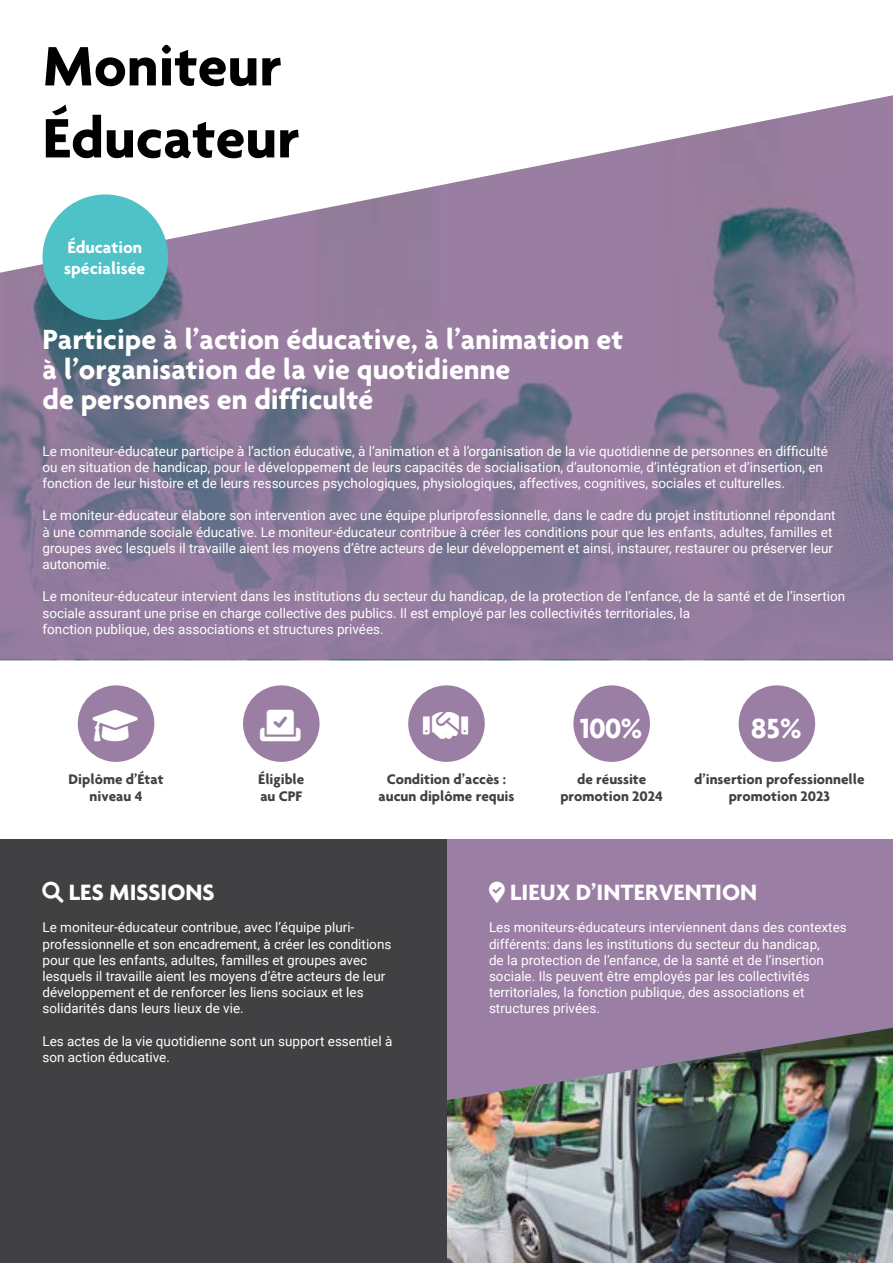
<style>
.page{position:relative;width:893px;height:1263px;background:#fff}
.page>*{position:absolute;margin:0;border:0;box-sizing:border-box;transform-origin:0 0}
.t1{font:700 60px/72px "Agenda";color:#000}
.t2{font:700 30px/30px "Agenda";color:#fff}
.t3{font:700 24px "Agenda";color:#fff}
.t4{font:700 17.7px/21.3px "Agenda";color:#fff}
.t5{font:700 15px/16.5px "Agenda";color:#414042;text-align:center}
.t6{font:13.5px/16.2px "Roboto";color:#fff}
</style>
<div class="page">
<svg style="left:0;top:95px;width:893px;height:564px;background:#9c8da8"></svg>
<div style="left:43px;top:194px;width:125px;height:126px;background:#4fc2c8;border-radius:50%"></div>
<div style="left:446px;top:839px;width:447px;height:424px;background:#9b7ea4"></div>
<div style="left:78px;top:685px;width:76px;height:77px;background:#9b7ea4;border-radius:50%"></div>
<div style="left:243px;top:685px;width:77px;height:77px;background:#9b7ea4;border-radius:50%"></div>
<div style="left:408px;top:685px;width:77px;height:77px;background:#9b7ea4;border-radius:50%"></div>
<div style="left:573px;top:685px;width:77px;height:77px;background:#9b7ea4;border-radius:50%"></div>
<div style="left:739px;top:685px;width:76px;height:77px;background:#9b7ea4;border-radius:50%"></div>
<img style="left:446px;top:1028px;width:447px;height:235px">
<div style="left:0;top:839px;width:446px;height:424px;background:#414042"></div>
<h1 class="t1" style="left:43px;top:29px;width:259px">Moniteur<br>Éducateur</h1>
<h3 class="t4" style="left:64px;top:236px;width:83px">Éducation spécialisée</h3>
<h2 class="t2" style="left:43px;top:324px;width:582px">Participe à l’action éducative, à l’animation et à l’organisation de la vie quotidienne<br>de personnes en difficulté</h2>
<p class="t6" style="left:43px;top:442px;width:787px">Le moniteur-éducateur participe à l’action éducative, à l’animation et à l’organisation de la vie quotidienne de personnes en difficulté ou en situation de handicap, pour le développement de leurs capacités de socialisation, d’autonomie, d’intégration et d’insertion, en fonction de leur histoire et de leurs ressources psychologiques, physiologiques, affectives, cognitives, sociales et culturelles.</p>
<p class="t6" style="left:43px;top:507px;width:794px">Le moniteur-éducateur élabore son intervention avec une équipe pluriprofessionnelle, dans le cadre du projet institutionnel répondant à une commande sociale éducative. Le moniteur-éducateur contribue à créer les conditions pour que les enfants, adultes, familles et groupes avec lesquels il travaille aient les moyens d’être acteurs de leur développement et ainsi, instaurer, restaurer ou préserver leur autonomie.</p>
<p class="t6" style="left:43px;top:588px;width:804px">Le moniteur-éducateur intervient dans les institutions du secteur du handicap, de la protection de l’enfance, de la santé et de l’insertion sociale assurant une prise en charge collective des publics. Il est employé par les collectivités territoriales, la<br>fonction publique, des associations et structures privées.</p>
<p class="t5" style="left:69px;top:771px;width:96px">Diplôme d’État niveau 4</p>
<p class="t5" style="left:258px;top:771px;width:48px;text-align:left">Éligible au CPF</p>
<p class="t5" style="left:379px;top:771px;width:137px">Condition d’accès : aucun diplôme requis</p>
<h2 class="t2" style="left:580px;top:712px;width:64px">100%</h2>
<p class="t5" style="left:560px;top:771px;width:104px">de réussite promotion 2024</p>
<h2 class="t2" style="left:751px;top:712px;width:52px">85%</h2>
<p class="t5" style="left:694px;top:771px;width:172px">d’insertion professionnelle promotion 2023</p>
<h3 class="t3" style="left:69px;top:877px;width:147px">LES MISSIONS</h3>
<p class="t6" style="left:43px;top:919px;width:350px">Le moniteur-éducateur contribue, avec l’équipe pluri&shy;professionnelle et son encadrement, à créer les conditions pour que les enfants, adultes, familles et groupes avec lesquels il travaille aient les moyens d’être acteurs de leur développement et de renforcer les liens sociaux et les solidarités dans leurs lieux de vie.</p>
<p class="t6" style="left:43px;top:1032px;width:351px">Les actes de la vie quotidienne sont un support essentiel à son action éducative.</p>
<h3 class="t3" style="left:510px;top:877px;width:249px">LIEUX D’INTERVENTION</h3>
<p class="t6" style="left:489px;top:919px;width:359px">Les moniteurs-éducateurs interviennent dans des contextes différents: dans les institutions du secteur du handicap,<br>de la protection de l’enfance, de la santé et de l’insertion sociale. Ils peuvent être employés par les collectivités territoriales, la fonction publique, des associations et structures privées.</p>
</div>
